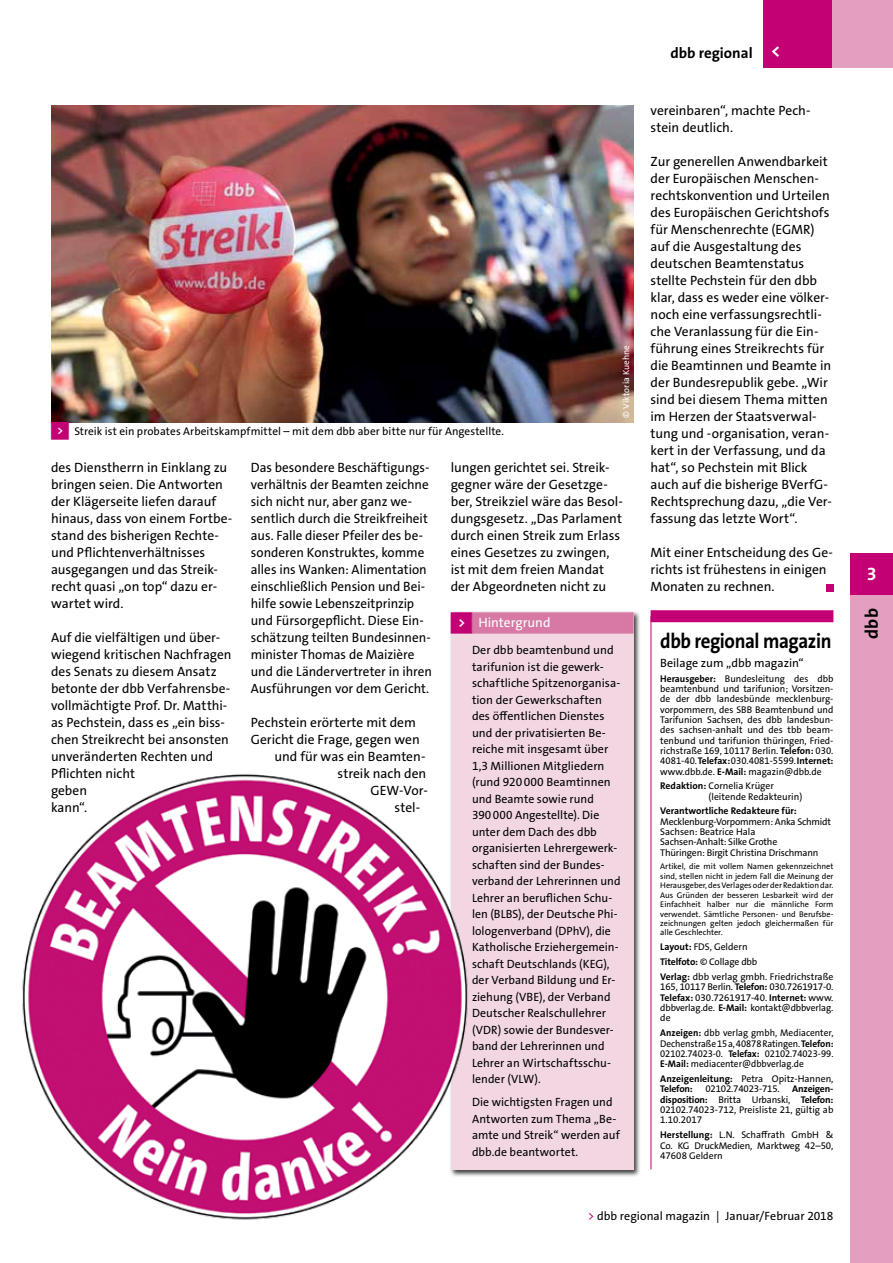
<style>
.page{position:relative;width:893px;height:1263px;background:#fff}
.page>*{position:absolute;margin:0;border:0;box-sizing:border-box;transform-origin:0 0}
.t1{font:700 21px "The Sans Os F";letter-spacing:-.02em;color:#000;scale:.9 1}
.t2{font:700 18px "The Sans Os F";color:#000}
.t3{font:700 18px "The Sans Os F";color:#fff}
.t4{font:700 15px "The Sans Os F";color:#000}
.t5{font:13.5px/17px "The Sans Os F";color:#000}
.t6{font:13.5px "The Sans Os F";color:#fff}
.t7{font:12px/16.5px "The Sans Os F";letter-spacing:.005em;color:#000}
.t8{font:11.25px "The Sans Os F";letter-spacing:.005em;color:#000}
.t9{font:9.75px/10.4px "The Sans Os F";letter-spacing:-.005em;color:#000;text-align:justify}
.t10{font:9.75px/10.4px "The Sans Os F";letter-spacing:-.005em;color:#000;text-align:justify;scale:.96 1}
.t11{font:700 9.75px/10.4px "The Sans Os F";letter-spacing:-.02em;color:#000}
.t12{font:700 9.75px "The Sans Os F";color:#000}
.t13{font:9px "The Sans Os F";letter-spacing:.015em;color:#fff}
.t14{font:8.25px/9.4px "The Sans Os F";color:#000;text-align:justify}
.s1{font-family:"Top Numbers";color:#c40075}
.s2{font-size:18px;color:#fff}
.s3{font-weight:700}
.s4{font-weight:400}
.s5{color:#c40075}
</style>
<div class="page">
<hr style="left:651px;top:616px;width:1px;height:553px;background:#c40075">
<div style="left:651px;top:610px;width:182px;height:12px;background:#c40075"></div>
<div style="left:826px;top:584px;width:7px;height:7px;background:#c40075"></div>
<div style="left:449px;top:611px;width:192px;height:566px;background:#000;opacity:.75"></div>
<div style="left:451px;top:612px;width:183px;height:557px;background:#f2d7e3"></div>
<div style="left:472px;top:612px;width:162px;height:22px;background:#d878a4"></div>
<div style="left:455px;top:614px;width:17px;height:18px;background:#fff"></div>
<img style="left:51px;top:106px;width:583px;height:316px">
<img style="left:22px;top:761px;width:453px;height:459px">
<div style="left:850px;top:553px;width:43px;height:42px;background:#c40075"></div>
<div style="left:763px;top:0;width:130px;height:68px;background:#e3a0be"></div>
<div style="left:763px;top:0;width:68px;height:68px;background:#c40075"></div>
<div style="left:850px;top:595px;width:43px;height:668px;background:#e3a0be"></div>
<p class="t8" style="left:51px;top:424px;width:454px"><span class="s1">&lt;</span> Streik ist ein probates Arbeitskampfmittel – mit dem dbb aber bitte nur für Angestellte.</p>
<p class="t13" style="left:620px;top:418px;width:74px;rotate:-90deg">© Viktoria Kuehne</p>
<p class="t5" style="left:51px;top:459px;width:183px">des Dienstherrn in Einklang zu bringen seien. Die Antworten der Klägerseite liefen darauf hinaus, dass von einem Fortbe&shy;stand des bisherigen Rechte&shy;und Pflichtenverhältnisses ausgegangen und das Streik&shy;recht quasi „on top“ dazu er&shy;wartet wird.</p>
<p class="t5" style="left:51px;top:629px;width:182px">Auf die vielfältigen und über&shy;wiegend kritischen Nachfragen des Senats zu diesem Ansatz betonte der dbb Verfahrensbe&shy;vollmächtigte Prof. Dr. Matthi&shy;as Pechstein, dass es „ein biss&shy;chen Streikrecht bei ansonsten unveränderten Rechten und<br>Pflichten nicht<br>geben<br>kann“.</p>
<p class="t5" style="left:251px;top:459px;width:183px">Das besondere Beschäftigungs&shy;verhältnis der Beamten zeichne sich nicht nur, aber ganz we&shy;sentlich durch die Streikfreiheit aus. Falle dieser Pfeiler des be&shy;sonderen Konstruktes, komme alles ins Wanken: Alimentation einschließlich Pension und Bei&shy;hilfe sowie Lebenszeitprinzip und Fürsorgepflicht. Diese Ein&shy;schätzung teilten Bundesinnen&shy;minister Thomas de Maizière und die Ländervertreter in ihren<br>Ausführungen vor dem Gericht.</p>
<p class="t5" style="left:251px;top:714px;width:167px">Pechstein erörterte mit dem</p>
<p class="t5" style="left:251px;top:731px;width:170px">Gericht die Frage, gegen wen</p>
<p class="t5" style="left:275px;top:748px;width:152px">und für was ein Beamten-</p>
<p class="t5" style="left:338px;top:765px;width:90px">streik nach den</p>
<p class="t5" style="left:371px;top:782px;width:59px">GEW-Vor-</p>
<p class="t5" style="left:395px;top:799px;width:27px">stel-</p>
<p class="t5" style="left:451px;top:459px;width:174px">lungen gerichtet sei. Streik&shy;gegner wäre der Gesetzge&shy;ber, Streikziel wäre das Besol&shy;dungsgesetz. „Das Parlament durch einen Streik zum Erlass eines Gesetzes zu zwingen, ist mit dem freien Mandat der Abgeordneten nicht zu</p>
<p class="t6" style="left:451px;top:614px;width:101px"><span class="s1">&lt;</span> Hintergrund</p>
<p class="t7" style="left:472px;top:642px;width:150px">Der dbb beamtenbund und tarifunion ist die gewerk&shy;schaftliche Spitzenorganisa&shy;tion der Gewerkschaften des öffentlichen Dienstes und der privatisierten Be&shy;reiche mit insgesamt über<br>1,3 Millionen Mitgliedern (rund 920000 Beamtinnen und Beamte sowie rund<br>390000 Angestellte). Die unter dem Dach des dbb organisierten Lehrergewerk&shy;schaften sind der Bundes&shy;verband der Lehrerinnen und<br>Lehrer an beruflichen Schu&shy;len (BLBS), der Deutsche Phi&shy;lologenverband (DPhV), die<br>Katholische Erziehergemein&shy;schaft Deutschlands (KEG), der Verband Bildung und Er&shy;ziehung (VBE), der Verband<br>Deutscher Realschullehrer (VDR) sowie der Bundesver&shy;band der Lehrerinnen und<br>Lehrer an Wirtschaftsschu&shy;lender (VLW).</p>
<p class="t7" style="left:472px;top:1094px;width:149px">Die wichtigsten Fragen und<br>Antworten zum Thema „Be&shy;amte und Streik“ werden auf dbb.de beantwortet.</p>
<p class="t4" style="left:670px;top:44px;width:112px">dbb regional <span class="s2">&lt;</span></p>
<p class="t5" style="left:651px;top:102px;width:161px">vereinbaren“, machte Pech&shy;stein deutlich.</p>
<p class="t5" style="left:651px;top:153px;width:183px">Zur generellen Anwendbarkeit der Europäischen Menschen&shy;rechtskonvention und Urteilen des Europäischen Gerichtshofs für Menschenrechte (EGMR) auf die Ausgestaltung des deutschen Beamtenstatus stellte Pechstein für den dbb klar, dass es weder eine völker&shy;noch eine verfassungsrechtli&shy;che Veranlassung für die Ein&shy;führung eines Streikrechts für die Beamtinnen und Beamte in der Bundesrepublik gebe. „Wir sind bei diesem Thema mitten im Herzen der Staatsverwal&shy;tung und -organisation, veran&shy;kert in der Verfassung, und da hat“, so Pechstein mit Blick auch auf die bisherige BVerfG-<br>Rechtsprechung dazu, „die Ver&shy;fassung das letzte Wort“.</p>
<p class="t5" style="left:651px;top:544px;width:184px">Mit einer Entscheidung des Ge&shy;richts ist frühestens in einigen<br>Monaten zu rechnen.</p>
<h1 class="t1" style="left:660px;top:627px;width:192px">dbb regional magazin</h1>
<p class="t7" style="left:660px;top:654px;width:145px">Beilage zum „dbb magazin“</p>
<p class="t9" style="left:660px;top:673px;width:175px"><span class="s3">Herausgeber:</span> Bundesleitung des dbb beamtenbund und tarifunion; Vorsitzen&shy;de der dbb landesbünde mecklenburg&shy;vorpommern, des SBB Beamtenbund und Tarifunion Sachsen, des dbb landesbun&shy;des sachsen-anhalt und des tbb beam&shy;tenbund und tarifunion thüringen, Fried&shy;richstraße 169, 10117 Berlin. <span class="s3">Telefon:</span> 030.<br>4081-40. <span class="s3">Telefax:</span> 030.4081-5599. <span class="s3">Internet: </span>www.dbb.de. <span class="s3">E-Mail:</span> magazin@dbb.de</p>
<p class="t9" style="left:708px;top:781px;width:95px;text-indent:-48px"><span class="s3">Redaktion:</span> Cornelia Krüger (leitende Redakteurin)</p>
<p class="t12" style="left:660px;top:805px;width:138px">Verantwortliche Redakteure für:</p>
<p class="t9" style="left:660px;top:816px;width:172px;text-align:left">Mecklenburg-Vorpommern: Anka Schmidt Sachsen: Beatrice Hala<br>Sachsen-Anhalt: Silke Grothe<br>Thüringen: Birgit Christina Drischmann</p>
<p class="t14" style="left:660px;top:862px;width:175px">Artikel, die mit vollem Namen gekennzeichnet sind, stellen nicht in jedem Fall die Meinung der Herausgeber, des Verlages oder der Redaktion dar.<br>Aus Gründen der besseren Lesbarkeit wird der Einfachheit halber nur die männliche Form verwendet. Sämtliche Personen- und Berufsbe&shy;zeichnungen gelten jedoch gleichermaßen für alle Geschlechter.</p>
<p class="t9" style="left:660px;top:940px;width:175px;line-height:14.9px;text-align:left"><span class="s3">Layout:</span> FDS, Geldern<br><span class="s3">Titelfoto:</span> © Collage dbb<br><span class="s3">Verlag:</span> dbb verlag gmbh. Friedrichstraße</p>
<p class="t9" style="left:660px;top:982px;width:175px">165, 10117 Berlin. <span class="s3">Telefon:</span> 030.7261917-0.<br><span class="s3">Telefax:</span> 030.7261917-40. <span class="s3">Internet:</span> www. dbbverlag.de. <span class="s3">E-Mail:</span> kontakt@dbbverlag. de</p>
<p class="t10" style="left:660px;top:1028px;width:182px"><span class="s3">Anzeigen:</span> dbb verlag gmbh, Mediacenter, Dechenstraße 15 a, 40878 Ratingen. <span class="s3">Telefon:<br></span>02102.74023-0. <span class="s3">Telefax:</span> 02102.74023-99.<br><span class="s3">E-Mail:</span> mediacenter@dbbverlag.de</p>
<p class="t11" style="left:660px;top:1074px;width:175px">Anzeigenleitung: <span class="s4">Petra Opitz-Hannen,<br></span>Telefon:</p>
<p class="t9" style="left:660px;top:1084px;width:175px;text-indent:132px"><span class="s3">Anzeigen&shy;disposition:</span> Britta Urbanski, <span class="s3">Telefon:<br></span>02102.74023-712, Preisliste 21, gültig ab 1.10.2017</p>
<p class="t9" style="left:660px;top:1130px;width:175px"><span class="s3">Herstellung:</span> L.N. Schaffrath GmbH &amp; Co. KG DruckMedien, Marktweg 42–50, 47608 Geldern</p>
<p class="t9" style="left:705px;top:1084px;width:76px">02102.74023-715.</p>
<p class="t7" style="left:588px;top:1208px;width:247px"><span class="s5">&gt;</span> dbb regional magazin | Januar/Februar 2018</p>
<h2 class="t3" style="left:867px;top:562px;width:11px">3</h2>
<h2 class="t2" style="left:860px;top:639px;width:32px;rotate:-90deg">dbb</h2>
</div>
